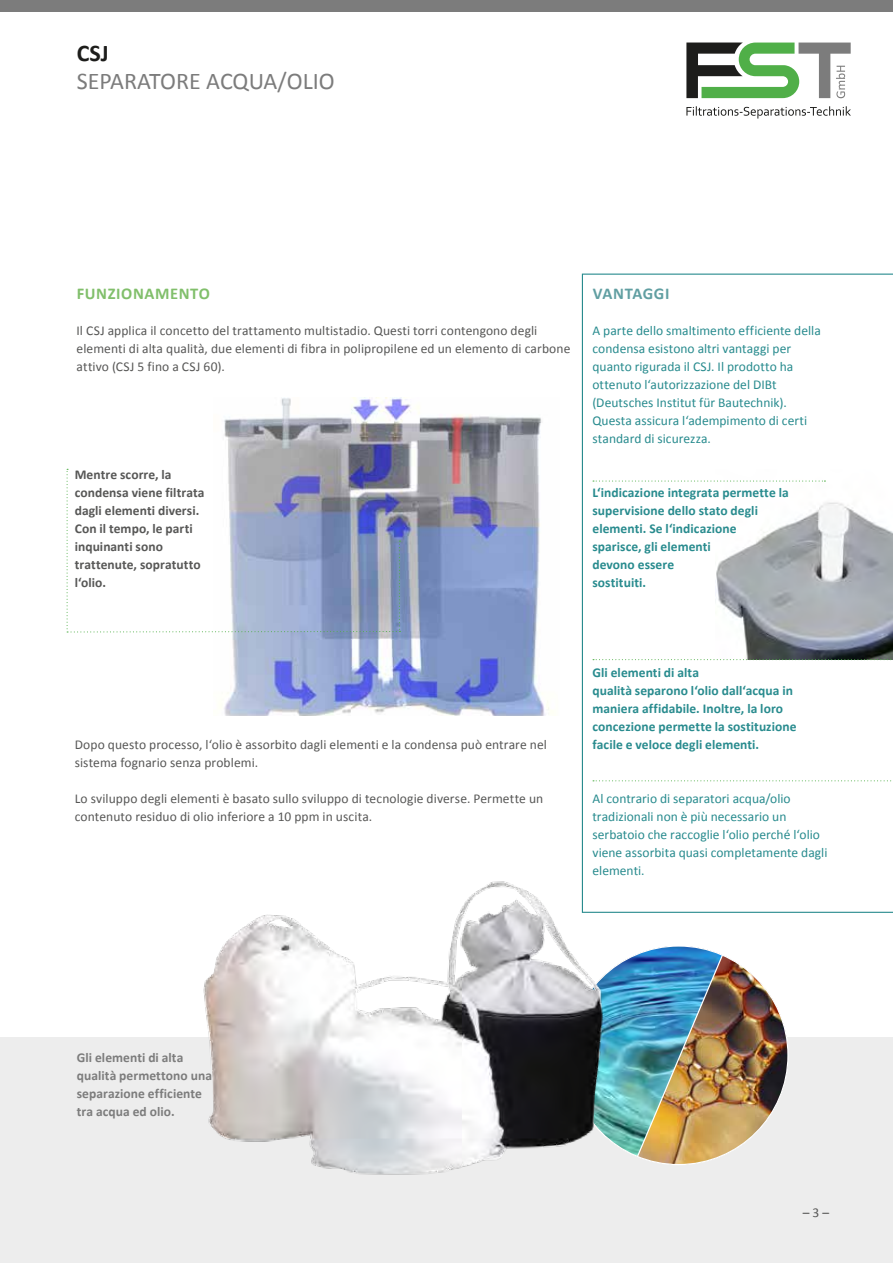
<style>
.page{position:relative;width:893px;height:1263px;background:#fff}
.page>*{position:absolute;margin:0;border:0;box-sizing:border-box;transform-origin:0 0}
.t1{font:24px "Calibri";color:#7c7c7c}
.t2{font:700 24px "Calibri";color:#1d1d1b}
.t3{font:700 16.5px "Calibri";letter-spacing:.035em;color:#81bf6b}
.t4{font:700 16.5px "Calibri";letter-spacing:.035em;color:#619fa2}
.t5{font:13.5px/18px "Calibri";letter-spacing:.01em;color:#575756}
.t6{font:13.5px/18px "Calibri";color:#288b8e}
.t7{font:700 13.5px/18px "Calibri";letter-spacing:.005em;color:#288b8e}
.t8{font:700 13.5px/18px "Calibri";letter-spacing:.005em;color:#575756}
.t9{font:700 13.5px/18px "Calibri";letter-spacing:.005em;color:#7c7c7c}
</style>
<div class="page">
<div style="left:0;top:0;width:893px;height:11px;background:#7c7c7c"></div>
<svg style="left:686px;top:106px;width:165px;height:13px"></svg>
<svg style="left:686px;top:43px;width:165px;height:55px"></svg>
<div style="left:0;top:1037px;width:893px;height:226px;background:#ededed"></div>
<img style="left:224px;top:398px;width:329px;height:318px">
<img style="left:569px;top:946px;width:219px;height:218px;border-radius:109px">
<img style="left:621px;top:947px;width:112px;height:216px">
<svg style="left:582px;top:274px;width:311px;height:639px"></svg>
<svg style="left:593px;top:659px;width:300px;height:1px"></svg>
<svg style="left:593px;top:780px;width:300px;height:1px"></svg>
<svg style="left:67px;top:469px;width:333px;height:164px"></svg>
<svg style="left:593px;top:480px;width:232px;height:2px"></svg>
<img style="left:203px;top:862px;width:418px;height:313px">
<h1 class="t2" style="left:77px;top:38px;width:33px">CSJ</h1>
<h1 class="t1" style="left:77px;top:66px;width:259px">SEPARATORE ACQUA/OLIO</h1>
<p class="t3" style="left:77px;top:284px;width:135px">FUNZIONAMENTO</p>
<p class="t5" style="left:77px;top:321px;width:495px">Il CSJ applica il concetto del trattamento multistadio. Questi torri contengono degli elementi di alta qualità, due elementi di fibra in polipropilene ed un elemento di carbone attivo (CSJ 5 fino a CSJ 60).</p>
<p class="t8" style="left:75px;top:465px;width:131px">Mentre scorre, la condensa viene filtrata dagli elementi diversi.<br>Con il tempo, le parti inquinanti sono trattenute, sopratutto l‘olio.</p>
<p class="t4" style="left:593px;top:284px;width:78px">VANTAGGI</p>
<p class="t6" style="left:592px;top:321px;width:230px">A parte dello smaltimento efficiente della condensa esistono altri vantaggi per quanto rigurada il CSJ. Il prodotto ha ottenuto l‘autorizzazione del DIBt (Deutsches Institut für Bautechnik).<br>Questa assicura l‘adempimento di certi standard di sicurezza.</p>
<p class="t7" style="left:592px;top:483px;width:198px">L‘indicazione integrata permette la supervisione dello stato degli elementi. Se l‘indicazione sparisce, gli elementi<br>devono essere<br>sostituiti.</p>
<p class="t5" style="left:75px;top:734px;width:474px">Dopo questo processo, l‘olio è assorbito dagli elementi e la condensa può entrare nel sistema fognario senza problemi.</p>
<p class="t5" style="left:75px;top:788px;width:470px">Lo sviluppo degli elementi è basato sullo sviluppo di tecnologie diverse. Permette un contenuto residuo di olio inferiore a 10 ppm in uscita.</p>
<p class="t7" style="left:592px;top:663px;width:205px">Gli elementi di alta<br>qualità separono l‘olio dall‘acqua in maniera affidabile. Inoltre, la loro concezione permette la sostituzione facile e veloce degli elementi.</p>
<p class="t6" style="left:592px;top:789px;width:236px">Al contrario di separatori acqua/olio tradizionali non è più necessario un serbatoio che raccoglie l‘olio perché l‘olio viene assorbita quasi completamente dagli elementi.</p>
<p class="t9" style="left:77px;top:1047px;width:137px">Gli elementi di alta qualità permettono una separazione efficiente tra acqua ed olio.</p>
<p class="t5" style="left:803px;top:1203px;width:28px">– 3 –</p>
</div>
